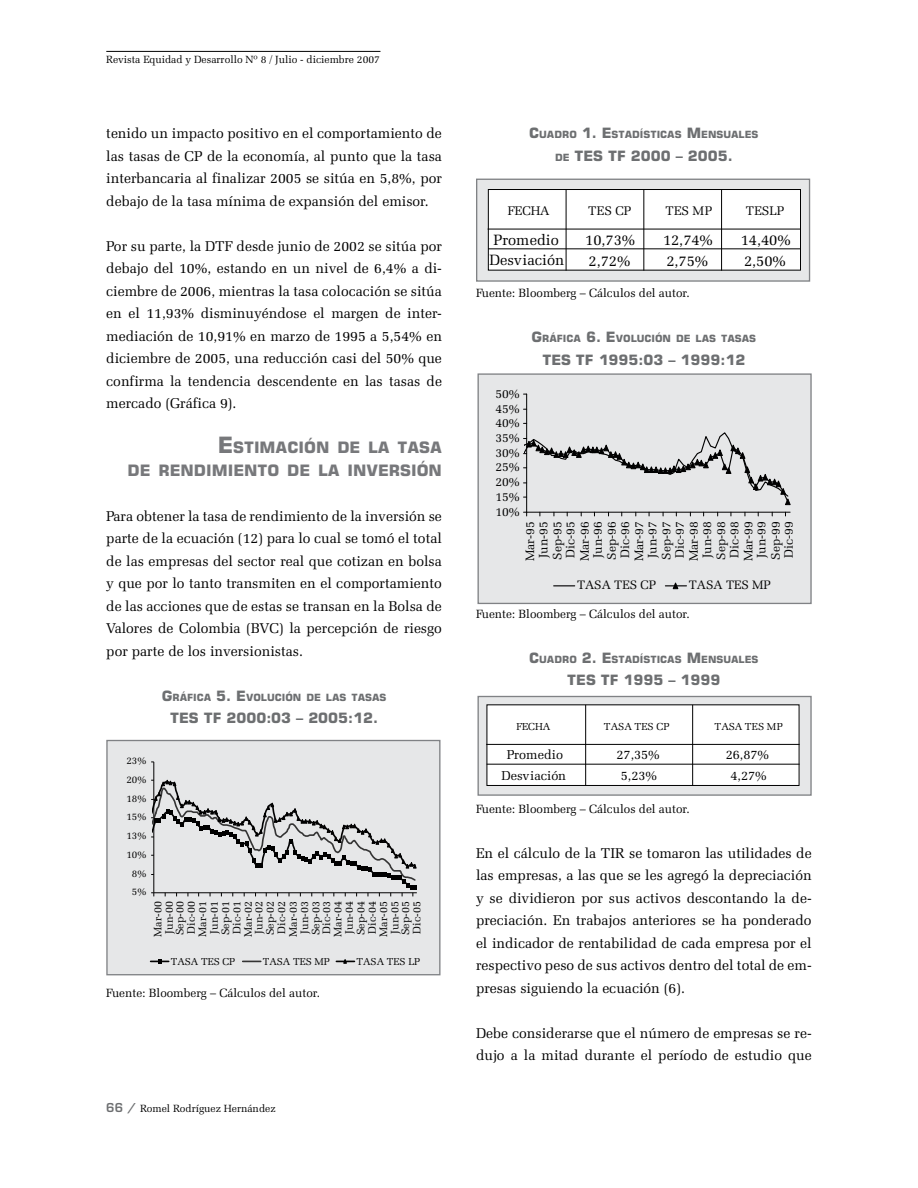
<style>
.page{position:relative;width:918px;height:1188px;background:#fff}
.page>*{position:absolute;margin:0;border:0;box-sizing:border-box;transform-origin:0 0}
.t1{font:700 15.75px/22.5px "Square 721 BT";color:#77787b;text-align:right}
.t2{font:15px "Zapf Elliptical 711 BT";letter-spacing:-.01em;color:#000}
.t3{font:15px "Zapf Elliptical 711 BT";color:#010101}
.t4{font:14.25px/22.5px "Zapf Elliptical 711 BT";color:#000;text-align:justify}
.t5{font:700 14.25px "Square 721 BT";color:#6d6f71}
.t6{font:12.9px "Zapf Elliptical 711 BT";letter-spacing:-.01em;color:#010101}
.t7{font:12.6px "Zapf Elliptical 711 BT";color:#000}
.t8{font:12.3px/13.6px "Zapf Elliptical 711 BT";color:#010101;text-align:justify}
.t9{font:12px "Zapf Elliptical 711 BT";color:#000}
.t10{font:10.95px/11.2px "Zapf Elliptical 711 BT";color:#010101;text-align:justify}
.t11{font:10.5px "Zapf Elliptical 711 BT";color:#000}
.t12{font:10.2px "Zapf Elliptical 711 BT";color:#010101}
.t13{font:700 10.05px "Square 721 BT";color:#6d6f71}
.t14{font:10.05px "Zapf Elliptical 711 BT";color:#010101}
.s1{font-size:22.5px}
.s2{font-size:14.25px}
.s3{font-family:"Square 721 Dm Normal";font-size:12px;color:#6d6f71}
.s4{font-size:10.05px}
</style>
<div class="page">
<hr style="left:106px;top:51px;width:274px;height:1px;background:#000">
<div style="left:107px;top:741px;width:333px;height:234px;background:#e6e7e8"></div>
<div style="left:106px;top:740px;width:335px;height:235px;border:1px solid #808285"></div>
<div style="left:478px;top:374px;width:333px;height:229px;background:#e6e7e8"></div>
<div style="left:477px;top:373px;width:335px;height:231px;border:1px solid #808285"></div>
<div style="left:478px;top:696px;width:333px;height:99px;background:#e6e7e8"></div>
<div style="left:477px;top:696px;width:335px;height:100px;border:1px solid #808285"></div>
<div style="left:477px;top:179px;width:333px;height:102px;background:#e6e7e8"></div>
<div style="left:476px;top:179px;width:334px;height:103px;border:1px solid #808285"></div>
<hr style="left:154px;top:762px;width:1px;height:131px;background:#010101">
<svg style="left:151px;top:780px;width:266px;height:116px"></svg>
<svg style="left:151px;top:960px;width:18px;height:4px"></svg>
<svg style="left:243px;top:961px;width:18px;height:1px"></svg>
<svg style="left:336px;top:959px;width:18px;height:5px"></svg>
<div style="left:488px;top:190px;width:313px;height:80px;background:#fff"></div>
<div style="left:488px;top:189px;width:313px;height:82px;border:1px solid #000"></div>
<hr style="left:566px;top:190px;width:1px;height:80px;background:#000">
<hr style="left:643px;top:190px;width:1px;height:80px;background:#000">
<hr style="left:721px;top:190px;width:1px;height:80px;background:#000">
<hr style="left:488px;top:229px;width:313px;height:1px;background:#000">
<hr style="left:489px;top:248px;width:312px;height:1px;background:#000">
<hr style="left:526px;top:394px;width:1px;height:118px;background:#010101">
<hr style="left:527px;top:512px;width:263px;height:1px;background:#010101">
<svg style="left:524px;top:431px;width:267px;height:74px"></svg>
<svg style="left:554px;top:585px;width:21px;height:1px"></svg>
<svg style="left:665px;top:582px;width:21px;height:7px"></svg>
<div style="left:487px;top:705px;width:312px;height:80px;background:#fff"></div>
<div style="left:487px;top:704px;width:312px;height:82px;border:1px solid #000"></div>
<hr style="left:585px;top:705px;width:1px;height:80px;background:#000">
<hr style="left:692px;top:705px;width:1px;height:80px;background:#000">
<hr style="left:487px;top:744px;width:312px;height:1px;background:#000">
<hr style="left:487px;top:764px;width:312px;height:1px;background:#000">
<p class="t11" style="left:106px;top:55px;width:275px">Revista Equidad y Desarrollo Nº 8 / Julio - diciembre 2007</p>
<p class="t4" style="left:106px;top:123px;width:337px">tenido un impacto positivo en el comportamiento de las tasas de CP de la economía, al punto que la tasa interbancaria al finalizar 2005 se sitúa en 5,8%, por debajo de la tasa mínima de expansión del emisor.</p>
<p class="t4" style="left:106px;top:236px;width:337px">Por su parte, la DTF desde junio de 2002 se sitúa por debajo del 10%, estando en un nivel de 6,4% a di&shy;ciembre de 2006, mientras la tasa colocación se sitúa en el 11,93% disminuyéndose el margen de inter&shy;mediación de 10,91% en marzo de 1995 a 5,54% en diciembre de 2005, una reducción casi del 50% que confirma la tendencia descendente en las tasas de mercado (Gráfica 9).</p>
<p class="t1" style="left:128px;top:438px;width:316px"><span class="s1">E</span>STIMACIÓN DE LA TASA<br>DE RENDIMIENTO DE LA INVERSIÓN</p>
<p class="t4" style="left:106px;top:506px;width:337px">Para obtener la tasa de rendimiento de la inversión se parte de la ecuación (12) para lo cual se tomó el total de las empresas del sector real que cotizan en bolsa y que por lo tanto transmiten en el comportamiento de las acciones que de estas se transan en la Bolsa de Valores de Colombia (BVC) la percepción de riesgo por parte de los inversionistas.</p>
<p class="t13" style="left:162px;top:694px;width:226px"><span class="s2">G</span>RÁFICA <span class="s2">5. E</span>VOLUCIÓN DE LAS TASAS</p>
<p class="t5" style="left:170px;top:713px;width:209px">TES TF 2000:03 – 2005:12.</p>
<p class="t14" style="left:126px;top:757px;width:21px">23%</p>
<p class="t14" style="left:126px;top:775px;width:21px">20%</p>
<p class="t14" style="left:126px;top:794px;width:21px">18%</p>
<p class="t14" style="left:126px;top:813px;width:21px">15%</p>
<p class="t14" style="left:126px;top:832px;width:21px">13%</p>
<p class="t14" style="left:126px;top:850px;width:21px">10%</p>
<p class="t14" style="left:132px;top:870px;width:16px">8%</p>
<p class="t14" style="left:132px;top:888px;width:16px">5%</p>
<p class="t10" style="left:153px;top:937px;width:37px;rotate:-90deg">Mar-00<br>Jun-00<br>Sep-00<br>Dic-00<br>Mar-01<br>Jun-01<br>Sep-01<br>Dic-01<br>Mar-02<br>Jun-02<br>Sep-02<br>Dic-02<br>Mar-03<br>Jun-03<br>Sep-03<br>Dic-03<br>Mar-04<br>Jun-04<br>Sep-04<br>Dic-04<br>Mar-05<br>Jun-05<br>Sep-05<br>Dic-05</p>
<p class="t14" style="left:171px;top:957px;width:66px">TASA TES CP</p>
<p class="t14" style="left:263px;top:957px;width:69px">TASA TES MP</p>
<p class="t14" style="left:356px;top:957px;width:65px">TASA TES LP</p>
<p class="t9" style="left:106px;top:988px;width:215px">Fuente: Bloomberg – Cálculos del autor.</p>
<p class="t11" style="left:106px;top:1104px;width:171px"><span class="s3">66 /</span> Romel Rodríguez Hernández</p>
<p class="t13" style="left:529px;top:131px;width:231px"><span class="s2">C</span>UADRO <span class="s2">1. E</span>STADÍSTICAS <span class="s2">M</span>ENSUALES</p>
<p class="t5" style="left:555px;top:151px;width:179px"><span class="s4">DE</span> TES TF 2000 – 2005.</p>
<p class="t7" style="left:508px;top:205px;width:43px">FECHA</p>
<p class="t7" style="left:588px;top:205px;width:44px">TES CP</p>
<p class="t7" style="left:665px;top:205px;width:48px">TES MP</p>
<p class="t7" style="left:746px;top:205px;width:40px">TESLP</p>
<p class="t2" style="left:494px;top:234px;width:67px">Promedio</p>
<p class="t2" style="left:585px;top:234px;width:51px">10,73%</p>
<p class="t2" style="left:663px;top:234px;width:51px">12,74%</p>
<p class="t2" style="left:741px;top:234px;width:51px">14,40%</p>
<p class="t2" style="left:490px;top:254px;width:76px">Desviación</p>
<p class="t3" style="left:589px;top:255px;width:43px">2,72%</p>
<p class="t3" style="left:666px;top:255px;width:43px">2,75%</p>
<p class="t2" style="left:744px;top:255px;width:43px">2,50%</p>
<p class="t9" style="left:476px;top:288px;width:215px">Fuente: Bloomberg – Cálculos del autor.</p>
<p class="t13" style="left:532px;top:335px;width:226px"><span class="s2">G</span>RÁFICA <span class="s2">6. E</span>VOLUCIÓN DE LAS TASAS</p>
<p class="t5" style="left:542px;top:354px;width:204px">TES TF 1995:03 – 1999:12</p>
<p class="t8" style="left:495px;top:388px;width:26px">50%</p>
<p class="t8" style="left:495px;top:403px;width:26px">45%</p>
<p class="t8" style="left:495px;top:417px;width:26px">40%</p>
<p class="t8" style="left:495px;top:432px;width:26px">35%</p>
<p class="t8" style="left:495px;top:447px;width:26px">30%</p>
<p class="t8" style="left:495px;top:461px;width:26px">25%</p>
<p class="t8" style="left:495px;top:477px;width:26px">20%</p>
<p class="t8" style="left:495px;top:491px;width:26px">15%</p>
<p class="t8" style="left:495px;top:506px;width:26px">10%</p>
<p class="t8" style="left:524px;top:561px;width:41px;rotate:-90deg">Mar-95<br>Jun-95<br>Sep-95<br>Dic-95<br>Mar-96<br>Jun-96<br>Sep-96<br>Dic-96<br>Mar-97<br>Jun-97<br>Sep-97<br>Dic-97<br>Mar-98<br>Jun-98<br>Sep-98<br>Dic-98<br>Mar-99<br>Jun-99<br>Sep-99<br>Dic-99</p>
<p class="t8" style="left:577px;top:579px;width:80px">TASA TES CP</p>
<p class="t8" style="left:689px;top:579px;width:84px">TASA TES MP</p>
<p class="t9" style="left:476px;top:609px;width:215px">Fuente: Bloomberg – Cálculos del autor.</p>
<p class="t13" style="left:529px;top:656px;width:231px"><span class="s2">C</span>UADRO <span class="s2">2. E</span>STADÍSTICAS <span class="s2">M</span>ENSUALES</p>
<p class="t5" style="left:567px;top:675px;width:155px">TES TF 1995 – 1999</p>
<p class="t12" style="left:516px;top:722px;width:35px">FECHA</p>
<p class="t12" style="left:604px;top:722px;width:67px">TASA TES CP</p>
<p class="t12" style="left:714px;top:722px;width:70px">TASA TES MP</p>
<p class="t6" style="left:507px;top:750px;width:58px">Promedio</p>
<p class="t6" style="left:617px;top:750px;width:45px">27,35%</p>
<p class="t6" style="left:726px;top:750px;width:45px">26,87%</p>
<p class="t6" style="left:502px;top:770px;width:66px">Desviación</p>
<p class="t6" style="left:621px;top:770px;width:38px">5,23%</p>
<p class="t6" style="left:731px;top:770px;width:38px">4,27%</p>
<p class="t9" style="left:476px;top:804px;width:215px">Fuente: Bloomberg – Cálculos del autor.</p>
<p class="t4" style="left:476px;top:843px;width:337px">En el cálculo de la TIR se tomaron las utilidades de las empresas, a las que se les agregó la depreciación y se dividieron por sus activos descontando la de&shy;preciación. En trabajos anteriores se ha ponderado el indicador de rentabilidad de cada empresa por el respectivo peso de sus activos dentro del total de em&shy;presas siguiendo la ecuación (6).</p>
<p class="t4" style="left:476px;top:1023px;width:337px">Debe considerarse que el número de empresas se re&shy;dujo a la mitad durante el período de estudio que</p>
</div>
